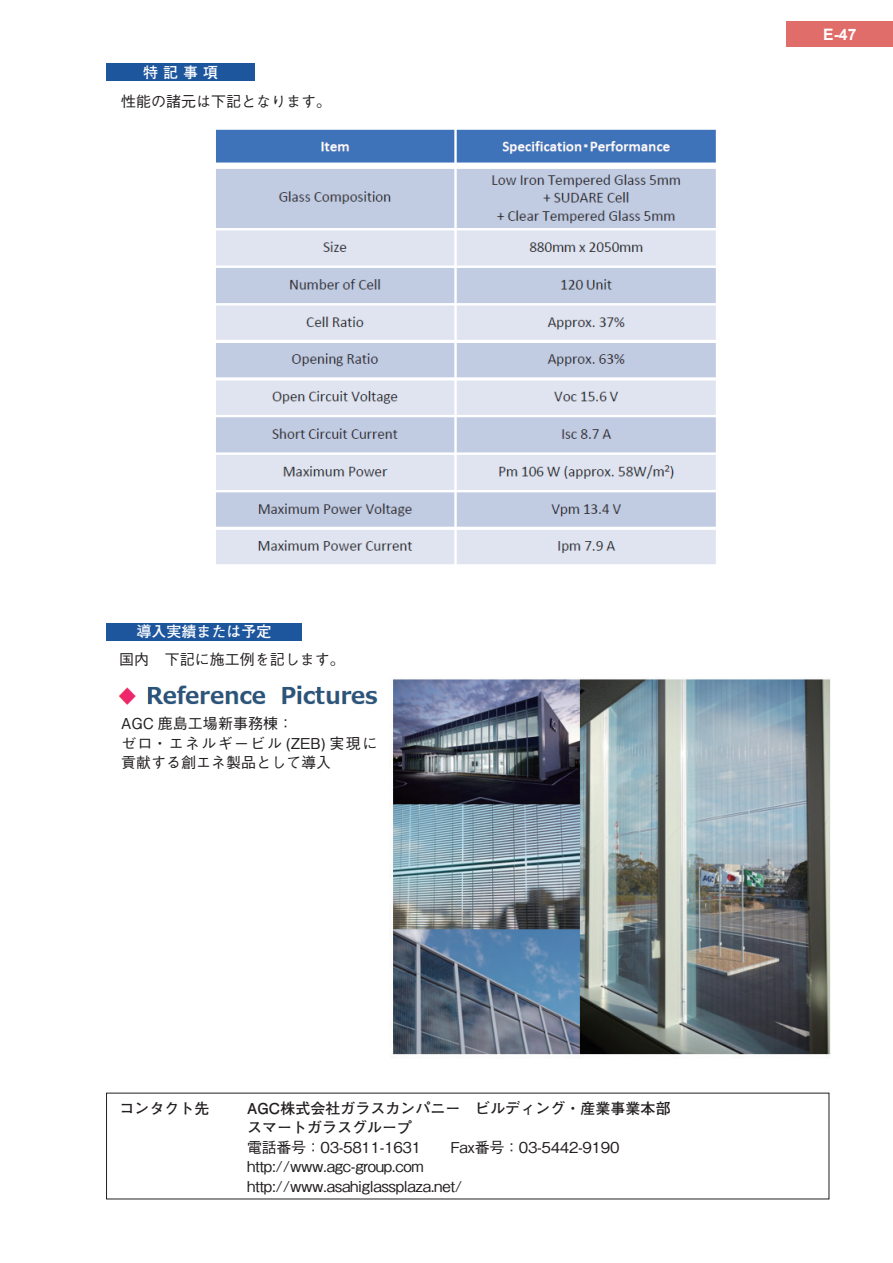
<style>
.page{position:relative;width:893px;height:1263px;background:#fff}
.page>*{position:absolute;margin:0;border:0;box-sizing:border-box;transform-origin:0 0}
.t1{font:700 15.75px "Arial";color:#fff}
.t2{font:500 15px/19.5px "Gothic BBB Pro";letter-spacing:-.02em;color:#231f20}
.t3{font:500 15px/19.5px "Gothic BBB Pro";color:#231f20}
.t4{font:700 15px/19.5px "Futo Go B101 Pro";color:#231f20}
.t5{font:700 15px "Futo Go B101 Pro";color:#fff}
</style>
<div class="page">
<div style="left:106px;top:623px;width:196px;height:17px;background:#1e569d"></div>
<img style="left:216px;top:129px;width:500px;height:435px">
<div style="left:106px;top:64px;width:149px;height:17px;background:#1e569d"></div>
<img style="left:390px;top:677px;width:441px;height:378px">
<img style="left:118px;top:685px;width:260px;height:20px">
<div style="left:787px;top:21px;width:106px;height:26px;background:#e06d69"></div>
<p class="t5" style="left:143px;top:60px;width:76px">特記事項</p>
<p class="t3" style="left:121px;top:89px;width:212px">性能の諸元は下記となります。</p>
<p class="t1" style="left:823px;top:24px;width:35px">E-47</p>
<p class="t5" style="left:137px;top:619px;width:137px">導入実績または予定</p>
<p class="t3" style="left:119px;top:648px;width:227px">国内 下記に施工例を記します。</p>
<p class="t3" style="left:121px;top:712px;width:258px">AGC 鹿島工場新事務棟：<br>ゼロ・エネルギービル (ZEB) 実現に貢献する創エネ製品として導入</p>
<p class="t4" style="left:120px;top:1096px;width:91px">コンタクト先</p>
<p class="t4" style="left:247px;top:1096px;width:425px">AGC株式会社ガラスカンパニー　ビルディング・産業事業本部スマートガラスグループ</p>
<p class="t2" style="left:247px;top:1135px;width:374px">電話番号：03-5811-1631　　Fax番号：03-5442-9190 http://www.agc-group.com http://www.asahiglassplaza.net/</p>
</div>
